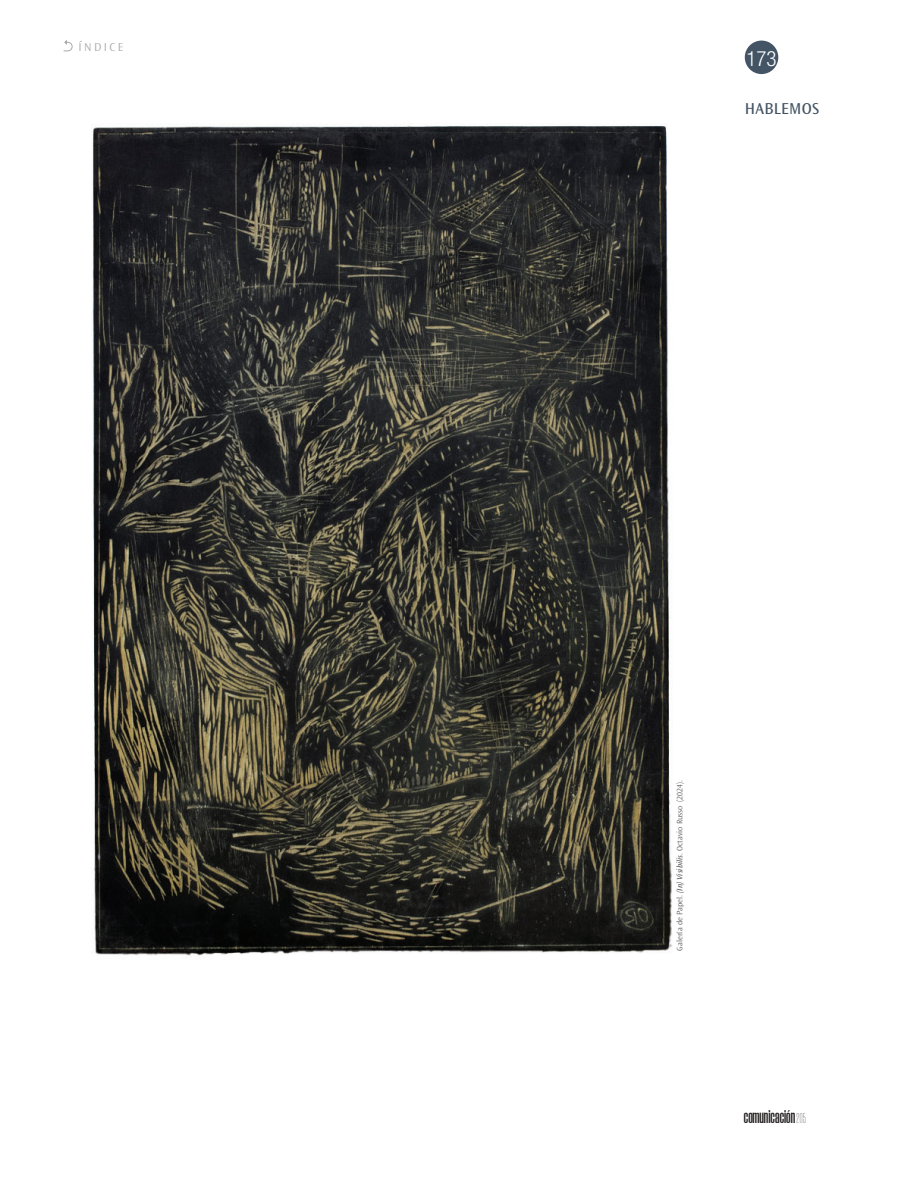
<style>
.page{position:relative;width:915px;height:1191px;background:#fff}
.page>*{position:absolute;margin:0;border:0;box-sizing:border-box;transform-origin:0 0}
.t1{font:300 condensed 21px "Helvetica Neue LT Std";color:#fff}
.t2{font:600 20.55px "Morganite";letter-spacing:.005em;color:#231f20;scale:1.04 1}
.t3{font:16.5px "Ocean Sans Std";letter-spacing:.015em;color:#435464}
.t4{font:300 12px "Ocean Sans Std";letter-spacing:.2em;color:#a8a9ad}
.t5{font:300 8.25px "Ocean Sans Std";letter-spacing:.005em;color:#57585a}
.s1{font-weight:400;font-style:italic}
.s2{font-weight:100;font-size:14.25px}
</style>
<div class="page">
<div style="left:744px;top:41px;width:34px;height:33px;background:#435464;border-radius:50%"></div>
<svg style="left:64px;top:40px;width:8px;height:11px"></svg>
<img style="left:92px;top:125px;width:580px;height:831px">
<h3 class="t4" style="left:78px;top:40px;width:46px">ÍNDICE</h3>
<h1 class="t1" style="left:746px;top:46px;width:32px">173</h1>
<h3 class="t3" style="left:744px;top:100px;width:76px">HABLEMOS</h3>
<p class="t5" style="left:675px;top:950px;width:173px;rotate:-90deg">Galería de Papel. <span class="s1">(In) Visibilis</span>. Octavio Russo (2024).</p>
<h2 class="t2" style="left:743px;top:1105px;width:61px">comunicación<span class="s2">205</span></h2>
</div>
